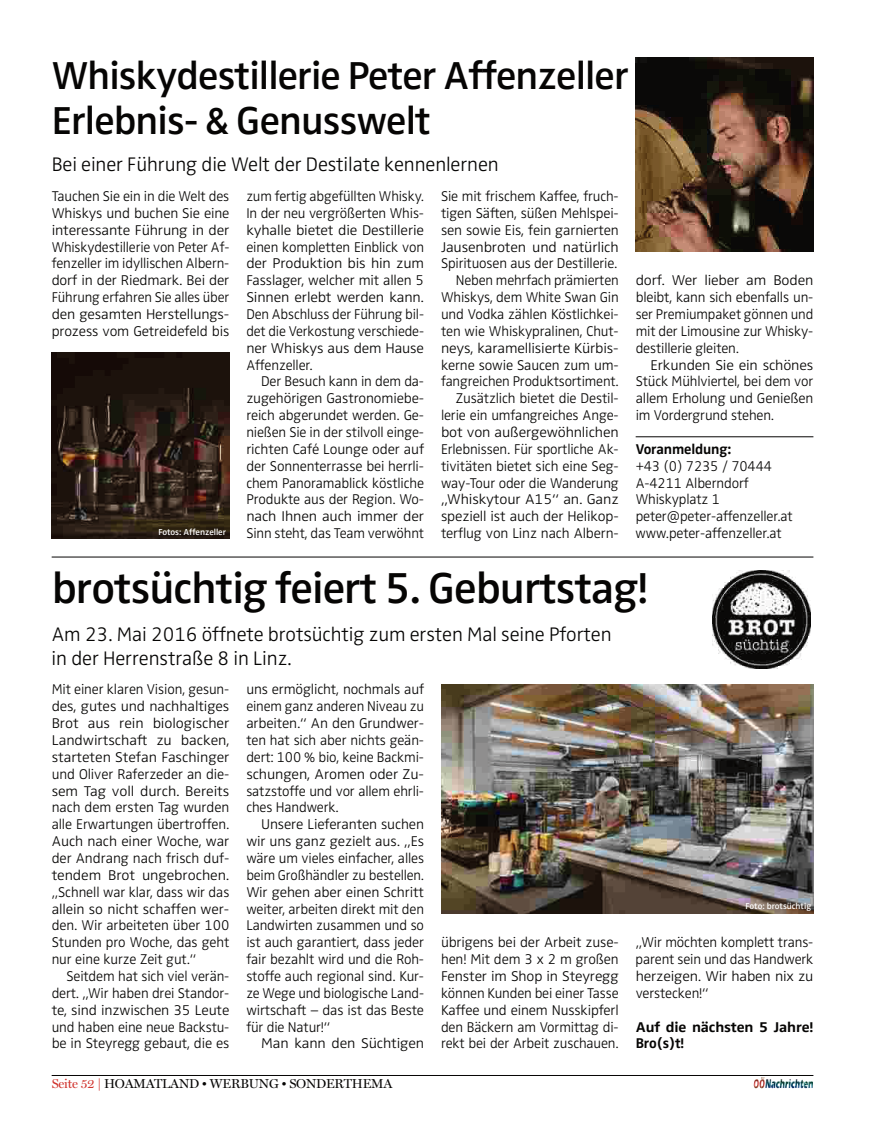
<style>
.page{position:relative;width:877px;height:1134px;background:#fff}
.page>*{position:absolute;margin:0;border:0;box-sizing:border-box;transform-origin:0 0}
.t1{font:600 44.75px "Zwo OT";letter-spacing:-.02em;color:#060504}
.t2{font:40.25px/44.8px "Zwo OT Semibold OV NUERCB";letter-spacing:-.02em;color:#060504}
.t3{font:300 20.25px/23.9px "Zwo OT";letter-spacing:-.005em;color:#060504}
.t4{font:300 14.62px/16.9px "Zwo OT";letter-spacing:-.01em;color:#060504;text-align:justify}
.t5{font:300 14.62px "Zwo OT";letter-spacing:-.01em;color:#060504;scale:1.06 1}
.t6{font:300 14.62px "Zwo OT";letter-spacing:-.01em;color:#060504;scale:.96 1}
.t7{font:300 14.62px "Zwo OT";letter-spacing:-.01em;color:#060504;scale:1.04 1}
.t8{font:700 14.62px/16.9px "Zwo OT";letter-spacing:-.01em;color:#060504;scale:1.06 1}
.t9{font:300 14.62px "Zwo OT";letter-spacing:-.01em;color:#060504;scale:1.05 1}
.t10{font:13px "Miller Display";letter-spacing:-.015em;color:#060504}
.t11{font:9px "Zwo OT Semibold OV NUERCB";letter-spacing:-.005em;color:#fff}
.t12{font:600 9px "Zwo OT";letter-spacing:-.005em;color:#fff}
.s1{font-weight:700}
.s2{color:#d0322c}
</style>
<div class="page">
<hr style="left:52px;top:1075px;width:761px;height:1px;background:#060504">
<img style="left:753px;top:1077px;width:18px;height:11px">
<hr style="left:52px;top:557px;width:761px;height:1px;background:#060504">
<img style="left:441px;top:684px;width:372px;height:229px">
<img style="left:712px;top:570px;width:98px;height:98px">
<hr style="left:635px;top:437px;width:178px;height:1px;background:#060504">
<img style="left:635px;top:58px;width:178px;height:194px">
<img style="left:52px;top:353px;width:177px;height:185px">
<p class="t2" style="left:52px;top:54px;width:578px">Whiskydestillerie Peter Affenzeller<br>Erlebnis- &amp; Genusswelt</p>
<p class="t3" style="left:52px;top:153px;width:448px">Bei einer Führung die Welt der Destilate kennenlernen</p>
<p class="t4" style="left:52px;top:188px;width:179px">Tauchen Sie ein in die Welt des Whiskys und buchen Sie eine interessante Führung in der Whiskydestillerie von Peter Af&shy;fenzeller im idyllischen Albern&shy;dorf in der Riedmark. Bei der Führung erfahren Sie alles über den gesamten Herstellungs&shy;prozess vom Getreidefeld bis</p>
<p class="t4" style="left:246px;top:188px;width:179px">zum fertig abgefüllten Whisky.</p>
<p class="t4" style="left:246px;top:205px;width:179px">In der neu vergrößerten Whis-</p>
<p class="t5" style="left:246px;top:221px;width:169px">kyhalle bietet die Destillerie</p>
<p class="t4" style="left:246px;top:239px;width:179px">einen kompletten Einblick von</p>
<p class="t5" style="left:246px;top:255px;width:169px">der Produktion bis hin zum</p>
<p class="t4" style="left:246px;top:272px;width:179px">Fasslager, welcher mit allen 5</p>
<p class="t5" style="left:246px;top:289px;width:169px">Sinnen erlebt werden kann.</p>
<p class="t4" style="left:246px;top:306px;width:179px">Den Abschluss der Führung bil-</p>
<p class="t6" style="left:246px;top:323px;width:186px">det die Verkostung verschiede-</p>
<p class="t9" style="left:246px;top:339px;width:171px">ner Whiskys aus dem Hause</p>
<p class="t4" style="left:246px;top:357px;width:68px">Affenzeller.</p>
<p class="t4" style="left:261px;top:373px;width:164px">Der Besuch kann in dem da-</p>
<p class="t4" style="left:246px;top:390px;width:179px">zugehörigen Gastronomiebe-</p>
<p class="t4" style="left:246px;top:407px;width:179px">reich abgerundet werden. Ge-</p>
<p class="t4" style="left:246px;top:424px;width:179px">nießen Sie in der stilvoll einge-</p>
<p class="t4" style="left:246px;top:441px;width:179px">richten Café Lounge oder auf</p>
<p class="t4" style="left:246px;top:458px;width:179px">der Sonnenterrasse bei herrli-</p>
<p class="t4" style="left:246px;top:475px;width:179px">chem Panoramablick köstliche</p>
<p class="t4" style="left:246px;top:491px;width:179px">Produkte aus der Region. Wo-</p>
<p class="t5" style="left:246px;top:508px;width:169px">nach Ihnen auch immer der</p>
<p class="t4" style="left:246px;top:525px;width:179px">Sinn steht, das Team verwöhnt</p>
<p class="t11" style="left:158px;top:526px;width:69px">Fotos: Affenzeller</p>
<p class="t4" style="left:441px;top:188px;width:179px;text-align:right">Sie mit frischem Kaffee, fruch&shy;tigen Säften, süßen Mehlspei&shy;sen sowie Eis, fein garnierten<br>Jausenbroten und natürlich<br>Spirituosen aus der Destillerie.<br>Neben mehrfach prämierten<br>Whiskys, dem White Swan Gin und Vodka zählen Köstlichkei&shy;ten wie Whiskypralinen, Chut&shy;neys, karamellisierte Kürbis&shy;kerne sowie Saucen zum um&shy;fangreichen Produktsortiment.<br>Zusätzlich bietet die Destil&shy;lerie ein umfangreiches Ange&shy;bot von außergewöhnlichen<br>Erlebnissen. Für sportliche Ak&shy;tivitäten bietet sich eine Seg&shy;way-Tour oder die Wanderung „Whiskytour A15“ an. Ganz speziell ist auch der Helikop&shy;terflug von Linz nach Albern-</p>
<p class="t5" style="left:635px;top:272px;width:169px">dorf. Wer lieber am Boden</p>
<p class="t4" style="left:635px;top:289px;width:179px">bleibt, kann sich ebenfalls un-</p>
<p class="t4" style="left:635px;top:306px;width:179px">ser Premiumpaket gönnen und</p>
<p class="t4" style="left:635px;top:323px;width:179px">mit der Limousine zur Whisky-</p>
<p class="t4" style="left:635px;top:340px;width:105px">destillerie gleiten.</p>
<p class="t5" style="left:650px;top:356px;width:155px">Erkunden Sie ein schönes</p>
<p class="t4" style="left:635px;top:373px;width:179px">Stück Mühlviertel, bei dem vor</p>
<p class="t4" style="left:635px;top:390px;width:179px">allem Erholung und Genießen</p>
<p class="t4" style="left:635px;top:407px;width:140px">im Vordergrund stehen.</p>
<p class="t4" style="left:635px;top:441px;width:158px;text-align:left"><span class="s1">Voranmeldung:<br></span>+43 (0) 7235 / 70444<br>A-4211 Alberndorf<br>Whiskyplatz 1 peter@peter-affenzeller.at www.peter-affenzeller.at</p>
<p class="t1" style="left:52px;top:562px;width:598px">brotsüchtig feiert 5. Geburtstag!</p>
<p class="t3" style="left:52px;top:622px;width:561px">Am 23. Mai 2016 öffnete brotsüchtig zum ersten Mal seine Pforten in der Herrenstraße 8 in Linz.</p>
<p class="t4" style="left:52px;top:681px;width:179px">Mit einer klaren Vision, gesun-</p>
<p class="t7" style="left:52px;top:698px;width:172px">des, gutes und nachhaltiges</p>
<p class="t5" style="left:52px;top:715px;width:169px">Brot aus rein biologischer</p>
<p class="t5" style="left:52px;top:732px;width:169px">Landwirtschaft zu backen,</p>
<p class="t5" style="left:52px;top:748px;width:169px">starteten Stefan Faschinger</p>
<p class="t4" style="left:52px;top:766px;width:179px">und Oliver Raferzeder an die-</p>
<p class="t5" style="left:52px;top:782px;width:169px">sem Tag voll durch. Bereits</p>
<p class="t4" style="left:52px;top:799px;width:179px">nach dem ersten Tag wurden</p>
<p class="t4" style="left:52px;top:816px;width:179px">alle Erwartungen übertroffen.</p>
<p class="t4" style="left:52px;top:833px;width:179px">Auch nach einer Woche, war</p>
<p class="t4" style="left:52px;top:850px;width:179px">der Andrang nach frisch duf-</p>
<p class="t5" style="left:52px;top:866px;width:169px">tendem Brot ungebrochen.</p>
<p class="t4" style="left:52px;top:884px;width:179px">„Schnell war klar, dass wir das</p>
<p class="t7" style="left:52px;top:900px;width:172px">allein so nicht schaffen wer-</p>
<p class="t4" style="left:52px;top:917px;width:179px">den. Wir arbeiteten über 100</p>
<p class="t4" style="left:52px;top:934px;width:179px">Stunden pro Woche, das geht</p>
<p class="t4" style="left:52px;top:951px;width:146px">nur eine kurze Zeit gut.“</p>
<p class="t4" style="left:66px;top:968px;width:164px">Seitdem hat sich viel verän-</p>
<p class="t4" style="left:52px;top:985px;width:179px">dert. „Wir haben drei Standor-</p>
<p class="t4" style="left:52px;top:1002px;width:179px">te, sind inzwischen 35 Leute</p>
<p class="t4" style="left:52px;top:1018px;width:179px">und haben eine neue Backstu-</p>
<p class="t4" style="left:52px;top:1035px;width:179px">be in Steyregg gebaut, die es</p>
<p class="t4" style="left:246px;top:681px;width:179px">uns ermöglicht, nochmals auf</p>
<p class="t4" style="left:246px;top:698px;width:179px">einem ganz anderen Niveau zu</p>
<p class="t4" style="left:246px;top:715px;width:179px">arbeiten.“ An den Grundwer-</p>
<p class="t4" style="left:246px;top:732px;width:179px">ten hat sich aber nichts geän-</p>
<p class="t4" style="left:246px;top:749px;width:179px">dert: 100 % bio, keine Backmi-</p>
<p class="t5" style="left:246px;top:765px;width:169px">schungen, Aromen oder Zu-</p>
<p class="t4" style="left:246px;top:783px;width:179px">satzstoffe und vor allem ehrli-</p>
<p class="t4" style="left:246px;top:799px;width:94px">ches Handwerk.</p>
<p class="t4" style="left:261px;top:816px;width:164px">Unsere Lieferanten suchen</p>
<p class="t4" style="left:246px;top:833px;width:179px">wir uns ganz gezielt aus. „Es</p>
<p class="t4" style="left:246px;top:850px;width:179px">wäre um vieles einfacher, alles</p>
<p class="t6" style="left:246px;top:866px;width:186px">beim Großhändler zu bestellen.</p>
<p class="t4" style="left:246px;top:884px;width:179px">Wir gehen aber einen Schritt</p>
<p class="t4" style="left:246px;top:900px;width:179px">weiter, arbeiten direkt mit den</p>
<p class="t4" style="left:246px;top:917px;width:179px">Landwirten zusammen und so</p>
<p class="t4" style="left:246px;top:934px;width:179px">ist auch garantiert, dass jeder</p>
<p class="t4" style="left:246px;top:951px;width:179px">fair bezahlt wird und die Roh-</p>
<p class="t4" style="left:246px;top:968px;width:179px">stoffe auch regional sind. Kur-</p>
<p class="t4" style="left:246px;top:985px;width:179px">ze Wege und biologische Land-</p>
<p class="t4" style="left:246px;top:1002px;width:179px">wirtschaft – das ist das Beste</p>
<p class="t4" style="left:246px;top:1018px;width:85px">für die Natur!“</p>
<p class="t5" style="left:261px;top:1035px;width:155px">Man kann den Süchtigen</p>
<p class="t10" style="left:52px;top:1075px;width:342px"><span class="s2">Seite 52 |</span> HOAMATLAND • WERBUNG • SONDERTHEMA</p>
<p class="t12" style="left:745px;top:901px;width:67px">Foto: brotsüchtig</p>
<p class="t4" style="left:441px;top:934px;width:179px">übrigens bei der Arbeit zuse&shy;hen! Mit dem 3 x 2 m großen Fenster im Shop in Steyregg können Kunden bei einer Tasse Kaffee und einem Nusskipferl den Bäckern am Vormittag di&shy;rekt bei der Arbeit zuschauen.</p>
<p class="t4" style="left:635px;top:934px;width:179px">„Wir möchten komplett trans&shy;parent sein und das Handwerk herzeigen. Wir haben nix zu verstecken!“</p>
<p class="t8" style="left:635px;top:1018px;width:169px">Auf die nächsten 5 Jahre!<br>Bro(s)t!</p>
</div>
